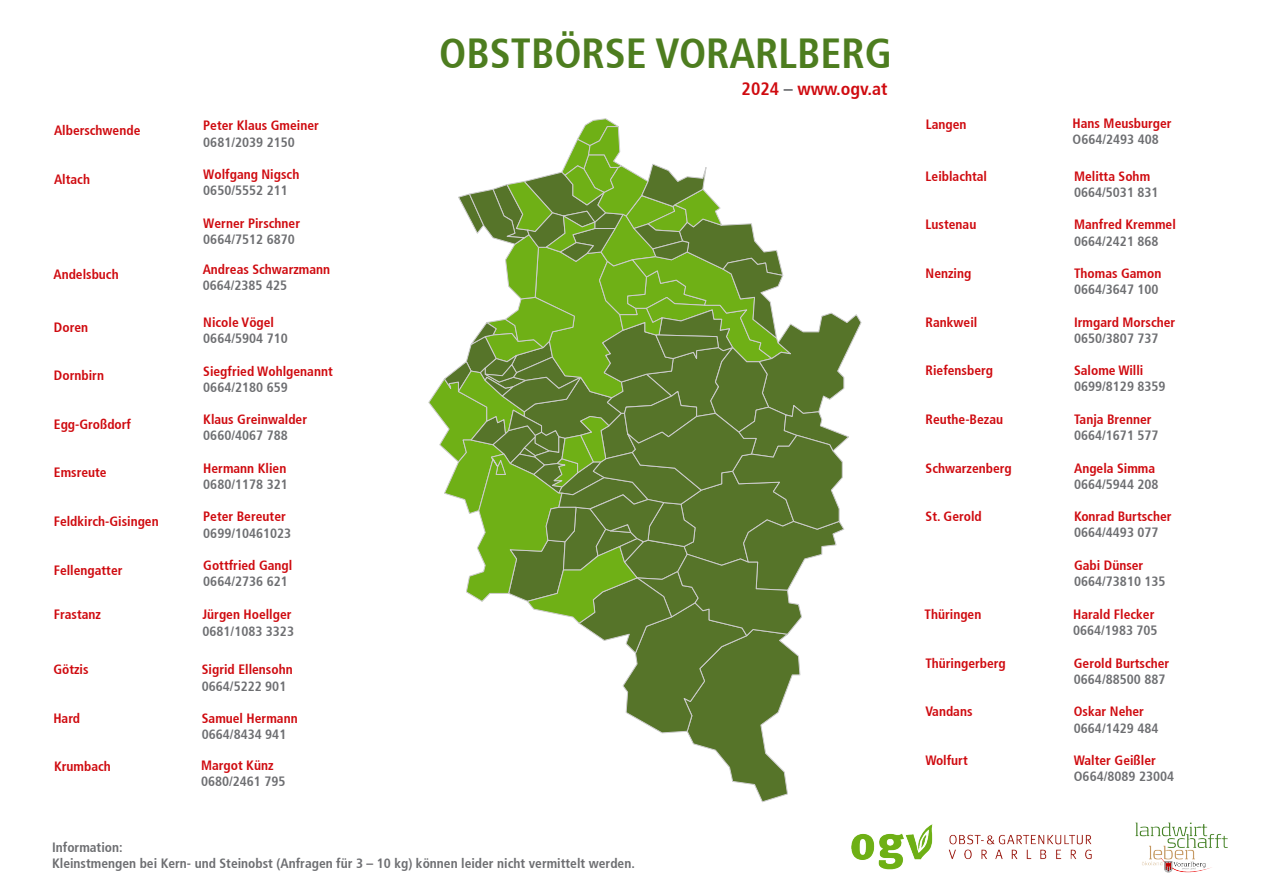
<style>
.page{position:relative;width:1263px;height:893px;background:#fff}
.page>*{position:absolute;margin:0;border:0;box-sizing:border-box;transform-origin:0 0}
.t1{font:700 condensed 42px "Frutiger 67";color:#4d7d1f}
.t2{font:700 condensed 18px "Frutiger 67";color:#cf0a0f}
.t3{font:700 condensed 13.5px "Frutiger 67";color:#cf0a0f}
.t4{font:700 condensed 13.5px/16.2px "Frutiger 67";color:#6d6e71}
.s1{color:#6d6e71}
</style>
<div class="page">
<img style="left:1136px;top:822px;width:91px;height:51px">
<img style="left:852px;top:825px;width:240px;height:45px">
<svg style="left:428px;top:118px;width:434px;height:684px"></svg>
<p class="t3" style="left:54px;top:122px;width:88px">Alberschwende</p>
<p class="t3" style="left:54px;top:171px;width:38px">Altach</p>
<p class="t3" style="left:203px;top:118px;width:117px">Peter Klaus Gmeiner</p>
<p class="t4" style="left:203px;top:134px;width:93px">0681/2039 2150</p>
<p class="t3" style="left:203px;top:166px;width:98px">Wolfgang Nigsch</p>
<p class="t4" style="left:203px;top:182px;width:86px">0650/5552 211</p>
<p class="t3" style="left:203px;top:215px;width:98px">Werner Pirschner</p>
<p class="t4" style="left:203px;top:231px;width:93px">0664/7512 6870</p>
<p class="t3" style="left:53px;top:266px;width:67px">Andelsbuch</p>
<p class="t3" style="left:203px;top:261px;width:129px">Andreas Schwarzmann</p>
<p class="t4" style="left:203px;top:278px;width:86px">0664/2385 425</p>
<p class="t3" style="left:54px;top:319px;width:36px">Doren</p>
<p class="t3" style="left:54px;top:367px;width:52px">Dornbirn</p>
<p class="t3" style="left:54px;top:416px;width:79px">Egg-Großdorf</p>
<p class="t3" style="left:54px;top:465px;width:54px">Emsreute</p>
<p class="t3" style="left:54px;top:513px;width:106px">Feldkirch-Gisingen</p>
<p class="t3" style="left:54px;top:562px;width:70px">Fellengatter</p>
<p class="t3" style="left:203px;top:314px;width:72px">Nicole Vögel</p>
<p class="t4" style="left:203px;top:330px;width:86px">0664/5904 710</p>
<p class="t3" style="left:203px;top:363px;width:131px">Siegfried Wohlgenannt</p>
<p class="t4" style="left:203px;top:379px;width:86px">0664/2180 659</p>
<p class="t3" style="left:203px;top:411px;width:105px">Klaus Greinwalder</p>
<p class="t4" style="left:203px;top:428px;width:86px">0660/4067 788</p>
<p class="t3" style="left:203px;top:460px;width:85px">Hermann Klien</p>
<p class="t4" style="left:203px;top:476px;width:86px">0680/1178 321</p>
<p class="t3" style="left:203px;top:509px;width:84px">Peter Bereuter</p>
<p class="t4" style="left:203px;top:525px;width:89px">0699/10461023</p>
<p class="t3" style="left:203px;top:557px;width:91px">Gottfried Gangl</p>
<p class="t4" style="left:203px;top:573px;width:86px">0664/2736 621</p>
<p class="t3" style="left:54px;top:607px;width:49px">Frastanz</p>
<p class="t3" style="left:202px;top:607px;width:91px">Jürgen Hoellger</p>
<p class="t4" style="left:202px;top:623px;width:93px">0681/1083 3323</p>
<p class="t3" style="left:53px;top:662px;width:37px">Götzis</p>
<p class="t3" style="left:53px;top:710px;width:28px">Hard</p>
<p class="t3" style="left:202px;top:662px;width:92px">Sigrid Ellensohn</p>
<p class="t4" style="left:202px;top:678px;width:86px">0664/5222 901</p>
<p class="t3" style="left:202px;top:710px;width:97px">Samuel Hermann</p>
<p class="t4" style="left:202px;top:726px;width:86px">0664/8434 941</p>
<p class="t3" style="left:54px;top:758px;width:58px">Krumbach</p>
<p class="t3" style="left:201px;top:757px;width:74px">Margot Künz</p>
<p class="t4" style="left:201px;top:773px;width:86px">0680/2461 795</p>
<h1 class="t1" style="left:439px;top:29px;width:454px">OBSTBÖRSE VORARLBERG</h1>
<h2 class="t2" style="left:742px;top:78px;width:147px">2024 <span class="s1">–</span> www.ogv.at</h2>
<p class="t4" style="left:52px;top:839px;width:584px">Information:<br>Kleinstmengen bei Kern- und Steinobst (Anfragen für 3 – 10 kg) können leider nicht vermittelt werden.</p>
<p class="t3" style="left:926px;top:116px;width:42px">Langen</p>
<p class="t3" style="left:1073px;top:116px;width:101px">Hans Meusburger</p>
<p class="t4" style="left:1073px;top:132px;width:88px">O664/2493 408</p>
<p class="t3" style="left:925px;top:168px;width:63px">Leiblachtal</p>
<p class="t3" style="left:1074px;top:168px;width:78px">Melitta Sohm</p>
<p class="t4" style="left:1074px;top:184px;width:86px">0664/5031 831</p>
<p class="t3" style="left:925px;top:217px;width:52px">Lustenau</p>
<p class="t3" style="left:1074px;top:217px;width:103px">Manfred Kremmel</p>
<p class="t4" style="left:1074px;top:233px;width:86px">0664/2421 868</p>
<p class="t3" style="left:925px;top:265px;width:47px">Nenzing</p>
<p class="t3" style="left:1074px;top:265px;width:89px">Thomas Gamon</p>
<p class="t4" style="left:1074px;top:282px;width:86px">0664/3647 100</p>
<p class="t3" style="left:925px;top:314px;width:53px">Rankweil</p>
<p class="t3" style="left:1074px;top:314px;width:103px">Irmgard Morscher</p>
<p class="t4" style="left:1074px;top:330px;width:86px">0650/3807 737</p>
<p class="t3" style="left:925px;top:363px;width:69px">Riefensberg</p>
<p class="t3" style="left:1074px;top:363px;width:71px">Salome Willi</p>
<p class="t4" style="left:1074px;top:379px;width:93px">0699/8129 8359</p>
<p class="t3" style="left:925px;top:411px;width:79px">Reuthe-Bezau</p>
<p class="t3" style="left:1074px;top:411px;width:79px">Tanja Brenner</p>
<p class="t4" style="left:1074px;top:427px;width:86px">0664/1671 577</p>
<p class="t3" style="left:925px;top:460px;width:88px">Schwarzenberg</p>
<p class="t3" style="left:1074px;top:460px;width:83px">Angela Simma</p>
<p class="t4" style="left:1074px;top:476px;width:86px">0664/5944 208</p>
<p class="t3" style="left:925px;top:508px;width:58px">St. Gerold</p>
<p class="t3" style="left:1074px;top:508px;width:99px">Konrad Burtscher</p>
<p class="t4" style="left:1074px;top:525px;width:86px">0664/4493 077</p>
<p class="t3" style="left:1074px;top:557px;width:71px">Gabi Dünser</p>
<p class="t4" style="left:1074px;top:573px;width:93px">0664/73810 135</p>
<p class="t3" style="left:924px;top:606px;width:58px">Thüringen</p>
<p class="t3" style="left:1073px;top:606px;width:83px">Harald Flecker</p>
<p class="t4" style="left:1073px;top:622px;width:86px">0664/1983 705</p>
<p class="t3" style="left:925px;top:655px;width:82px">Thüringerberg</p>
<p class="t3" style="left:1074px;top:655px;width:97px">Gerold Burtscher</p>
<p class="t4" style="left:1074px;top:671px;width:93px">0664/88500 887</p>
<p class="t3" style="left:925px;top:704px;width:49px">Vandans</p>
<p class="t3" style="left:1074px;top:704px;width:72px">Oskar Neher</p>
<p class="t4" style="left:1074px;top:720px;width:86px">0664/1429 484</p>
<p class="t3" style="left:925px;top:752px;width:44px">Wolfurt</p>
<p class="t3" style="left:1074px;top:752px;width:83px">Walter Geißler</p>
<p class="t4" style="left:1074px;top:768px;width:102px">O664/8089 23004</p>
</div>
